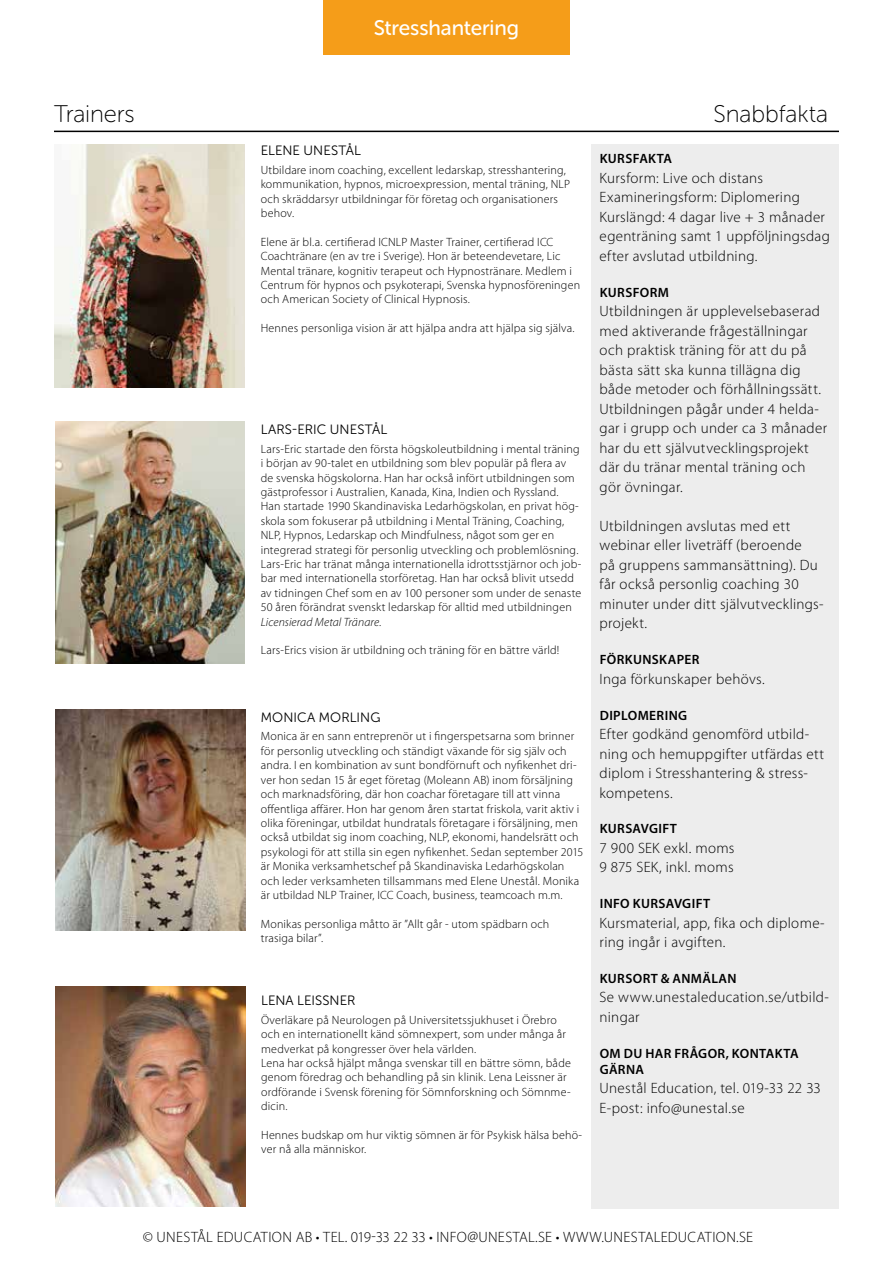
<style>
.page{position:relative;width:893px;height:1263px;background:#fff}
.page>*{position:absolute;margin:0;border:0;box-sizing:border-box;transform-origin:0 0}
.t1{font:24px "Museo Sans Rounded 100";letter-spacing:-.005em;color:#000}
.t2{font:21px "Museo Sans Rounded 500";letter-spacing:-.005em;color:#fff}
.t3{font:300 15px/19.5px "Myriad Pro";letter-spacing:.02em;color:#000}
.t4{font:600 13.5px/16.2px "Myriad Pro";letter-spacing:.03em;color:#000}
.t5{font:13.5px "Museo Sans Rounded 300";letter-spacing:.01em;color:#000}
.t6{font:300 12px/14.4px "Myriad Pro";letter-spacing:.015em;color:#000}
.s1{font-style:italic}
</style>
<div class="page">
<div style="left:323px;top:0;width:247px;height:54px;background:#f59d19"></div>
<hr style="left:54px;top:131px;width:785px;height:1px;background:#000">
<img style="left:55px;top:145px;width:190px;height:242px">
<img style="left:55px;top:422px;width:190px;height:242px">
<img style="left:55px;top:709px;width:190px;height:221px">
<div style="left:591px;top:145px;width:248px;height:1064px;background:#ededed"></div>
<img style="left:55px;top:986px;width:190px;height:221px">
<h2 class="t2" style="left:374px;top:16px;width:147px">Stresshantering</h2>
<h1 class="t1" style="left:54px;top:101px;width:82px">Trainers</h1>
<h1 class="t1" style="left:714px;top:101px;width:116px">Snabbfakta</h1>
<p class="t5" style="left:261px;top:143px;width:101px">ELENE UNESTÅL</p>
<p class="t6" style="left:261px;top:163px;width:311px">Utbildare inom coaching, excellent ledarskap, stresshantering, kommunikation, hypnos, microexpression, mental träning, NLP och skräddarsyr utbildningar för företag och organisationers behov.</p>
<p class="t6" style="left:261px;top:235px;width:321px">Elene är bl.a. certifierad ICNLP Master Trainer, certifierad ICC Coachtränare (en av tre i Sverige). Hon är beteendevetare, Lic Mental tränare, kognitiv terapeut och Hypnostränare. Medlem i Centrum för hypnos och psykoterapi, Svenska hypnosföreningen och American Society of Clinical Hypnosis.</p>
<p class="t6" style="left:261px;top:321px;width:315px">Hennes personliga vision är att hjälpa andra att hjälpa sig själva.</p>
<p class="t4" style="left:600px;top:151px;width:74px">KURSFAKTA</p>
<p class="t3" style="left:600px;top:168px;width:232px">Kursform: Live och distans<br>Examineringsform: Diplomering<br>Kurslängd: 4 dagar live + 3 månader egenträning samt 1 uppföljningsdag efter avslutad utbildning.</p>
<p class="t4" style="left:600px;top:284px;width:71px">KURSFORM</p>
<p class="t3" style="left:600px;top:302px;width:229px">Utbildningen är upplevelsebaserad med aktiverande frågeställningar och praktisk träning för att du på bästa sätt ska kunna tillägna dig både metoder och förhållningssätt.<br>Utbildningen pågår under 4 helda&shy;gar i grupp och under ca 3 månader har du ett självutvecklingsprojekt där du tränar mental träning och gör övningar.</p>
<p class="t3" style="left:600px;top:516px;width:226px">Utbildningen avslutas med ett webinar eller liveträff (beroende<br>på gruppens sammansättning). Du får också personlig coaching 30 minuter under ditt självutvecklings&shy;projekt.</p>
<p class="t4" style="left:600px;top:652px;width:101px">FÖRKUNSKAPER</p>
<p class="t3" style="left:600px;top:669px;width:167px">Inga förkunskaper behövs.</p>
<p class="t4" style="left:600px;top:707px;width:89px">DIPLOMERING</p>
<p class="t3" style="left:600px;top:725px;width:226px">Efter godkänd genomförd utbild&shy;ning och hemuppgifter utfärdas ett diplom i Stresshantering &amp; stress&shy;kompetens.</p>
<p class="t4" style="left:600px;top:821px;width:79px">KURSAVGIFT</p>
<p class="t3" style="left:600px;top:838px;width:136px">7 900 SEK exkl. moms<br>9 875 SEK, inkl. moms</p>
<p class="t4" style="left:600px;top:896px;width:112px">INFO KURSAVGIFT</p>
<p class="t3" style="left:600px;top:913px;width:227px">Kursmaterial, app, fika och diplome&shy;ring ingår i avgiften.</p>
<p class="t4" style="left:600px;top:970px;width:138px">KURSORT &amp; ANMÄLAN</p>
<p class="t3" style="left:600px;top:988px;width:231px">Se www.unestaleducation.se/utbild&shy;ningar</p>
<p class="t4" style="left:600px;top:1045px;width:200px">OM DU HAR FRÅGOR, KONTAKTA<br>GÄRNA</p>
<p class="t3" style="left:600px;top:1079px;width:223px">Unestål Education, tel. 019-33 22 33<br>E-post: info@unestal.se</p>
<p class="t5" style="left:261px;top:422px;width:128px">LARS-ERIC UNESTÅL</p>
<p class="t6" style="left:261px;top:442px;width:322px">Lars-Eric startade den första högskoleutbildning i mental träning i början av 90-talet en utbildning som blev populär på flera av de svenska högskolorna. Han har också infört utbildningen som gästprofessor i Australien, Kanada, Kina, Indien och Ryssland.<br>Han startade 1990 Skandinaviska Ledarhögskolan, en privat hög&shy;skola som fokuserar på utbildning i Mental Träning, Coaching, NLP, Hypnos, Ledarskap och Mindfulness, något som ger en integrerad strategi för personlig utveckling och problemlösning.<br>Lars-Eric har tränat många internationella idrottsstjärnor och job&shy;bar med internationella storföretag. Han har också blivit utsedd av tidningen Chef som en av 100 personer som under de senaste 50 åren förändrat svenskt ledarskap för alltid med utbildningen <span class="s1">Licensierad Metal Tränare</span>.</p>
<p class="t6" style="left:261px;top:643px;width:300px">Lars-Erics vision är utbildning och träning för en bättre värld!</p>
<p class="t5" style="left:261px;top:710px;width:121px">MONICA MORLING</p>
<p class="t6" style="left:261px;top:729px;width:324px">Monica är en sann entreprenör ut i fingerspetsarna som brinner för personlig utveckling och ständigt växande för sig själv och andra. I en kombination av sunt bondförnuft och nyfikenhet dri&shy;ver hon sedan 15 år eget företag (Moleann AB) inom försäljning och marknadsföring, där hon coachar företagare till att vinna offentliga affärer. Hon har genom åren startat friskola, varit aktiv i olika föreningar, utbildat hundratals företagare i försäljning, men också utbildat sig inom coaching, NLP, ekonomi, handelsrätt och psykologi för att stilla sin egen nyfikenhet. Sedan september 2015 är Monika verksamhetschef på Skandinaviska Ledarhögskolan och leder verksamheten tillsammans med Elene Unestål. Monika är utbildad NLP Trainer, ICC Coach, business, teamcoach m.m.</p>
<p class="t6" style="left:261px;top:917px;width:290px">Monikas personliga måtto är ”Allt går - utom spädbarn och trasiga bilar”.</p>
<p class="t5" style="left:261px;top:993px;width:96px">LENA LEISSNER</p>
<p class="t6" style="left:261px;top:1013px;width:311px">Överläkare på Neurologen på Universitetssjukhuset i Örebro och en internationellt känd sömnexpert, som under många år medverkat på kongresser över hela världen.<br>Lena har också hjälpt många svenskar till en bättre sömn, både genom föredrag och behandling på sin klinik. Lena Leissner är ordförande i Svensk förening för Sömnforskning och Sömnme&shy;dicin.</p>
<p class="t6" style="left:261px;top:1128px;width:322px">Hennes budskap om hur viktig sömnen är för Psykisk hälsa behö&shy;ver nå alla människor.</p>
<p class="t3" style="left:143px;top:1227px;width:612px">© UNESTÅL EDUCATION AB • TEL. 019-33 22 33 • INFO@UNESTAL.SE • WWW.UNESTALEDUCATION.SE</p>
</div>
